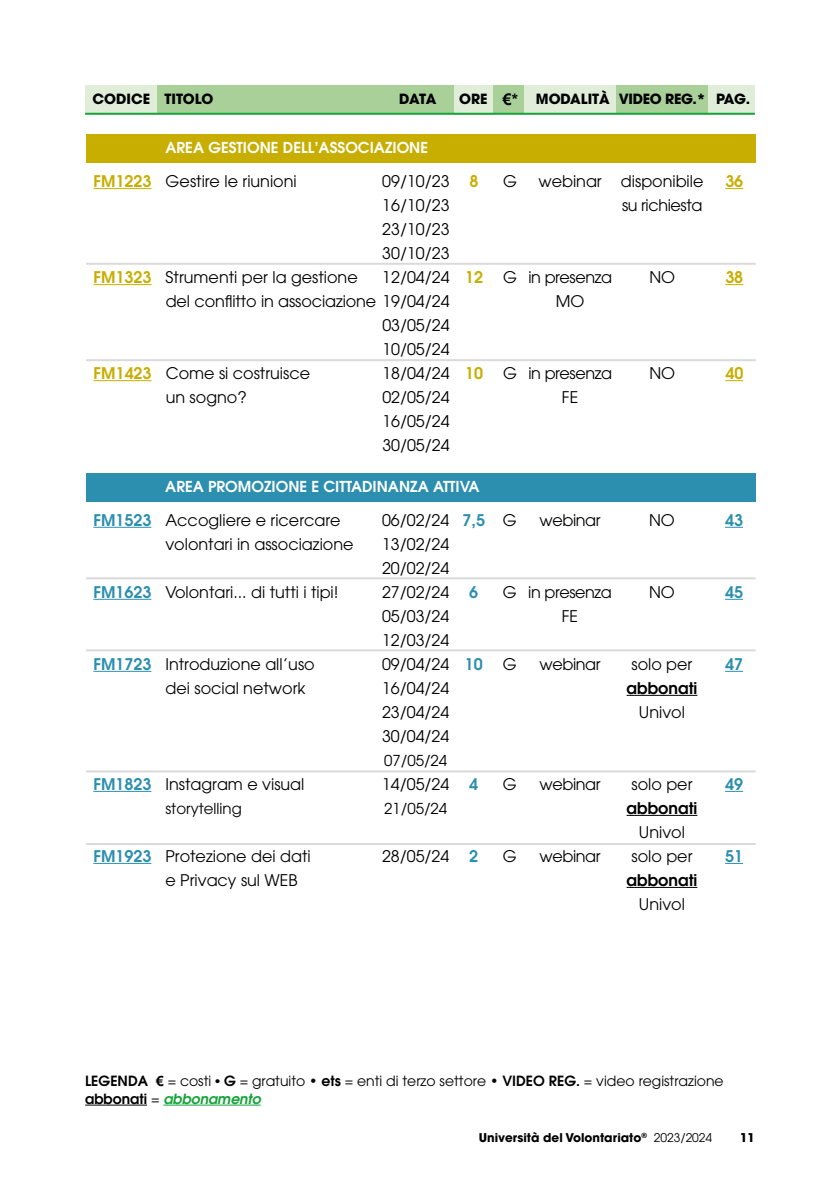
<style>
.page{position:relative;width:840px;height:1191px;background:#fff}
.page>*{position:absolute;margin:0;border:0;box-sizing:border-box;transform-origin:0 0}
.t1{font:16px/24px "Avant Garde";color:#000}
.t2{font:16px "Avant Garde";letter-spacing:-.025em;color:#000}
.t3{font:600 16px "Avant Garde";color:#000}
.t4{font:600 16px "Avant Garde";color:#2c8faf}
.t5{font:600 16px "Avant Garde";color:#c8ae00}
.t6{font:600 15px "Avant Garde";color:#fff}
.t7{font:15px "Avant Garde";color:#000}
.t8{font:14px/18px "Avant Garde";color:#000}
.t9{font:700 14px "Avant Garde";letter-spacing:-.01em;color:#000}
.t10{font:700 12px "Avant Garde";color:#000}
.s1{font-family:"Arial";font-size:16px}
.s2{font-weight:600;color:#c8ae00}
.s3{font-weight:600;color:#2c8faf}
.s4{font-weight:600}
.s5{font-family:"Arial";font-weight:700}
.s6{font-weight:600;font-style:italic;color:#13a337}
.s7{font-weight:400}
</style>
<div class="page">
<div style="left:85px;top:85px;width:669px;height:29px;background:#a9d099"></div>
<div style="left:85px;top:85px;width:71px;height:29px;background:#e0edd9"></div>
<div style="left:454px;top:85px;width:38px;height:30px;background:#e0edd9"></div>
<div style="left:524px;top:85px;width:92px;height:29px;background:#e0edd9"></div>
<div style="left:707px;top:85px;width:47px;height:29px;background:#e0edd9"></div>
<hr style="left:85px;top:113px;width:669px;height:2px;background:#13a337">
<hr style="left:85px;top:1104px;width:62px;height:1px;background:#000">
<hr style="left:163px;top:1104px;width:97px;height:1px;background:#13a337">
<hr style="left:86px;top:263px;width:669px;height:2px;background:#dadada">
<hr style="left:86px;top:359px;width:669px;height:2px;background:#dadada">
<hr style="left:86px;top:577px;width:669px;height:2px;background:#dadada">
<hr style="left:86px;top:649px;width:669px;height:2px;background:#dadada">
<hr style="left:86px;top:770px;width:669px;height:2px;background:#dadada">
<hr style="left:86px;top:843px;width:669px;height:2px;background:#dadada">
<div style="left:86px;top:134px;width:669px;height:29px;background:#c8ae00"></div>
<hr style="left:93px;top:188px;width:58px;height:1px;background:#c8ae00">
<svg style="left:725px;top:188px;width:17px;height:1px"></svg>
<hr style="left:93px;top:284px;width:58px;height:1px;background:#c8ae00">
<svg style="left:725px;top:284px;width:17px;height:1px"></svg>
<hr style="left:93px;top:380px;width:58px;height:1px;background:#c8ae00">
<svg style="left:725px;top:380px;width:17px;height:1px"></svg>
<div style="left:86px;top:473px;width:669px;height:28px;background:#2c8faf"></div>
<hr style="left:93px;top:527px;width:58px;height:1px;background:#2c8faf">
<svg style="left:725px;top:527px;width:17px;height:1px"></svg>
<hr style="left:93px;top:599px;width:58px;height:1px;background:#2c8faf">
<svg style="left:725px;top:599px;width:17px;height:1px"></svg>
<hr style="left:93px;top:671px;width:58px;height:1px;background:#2c8faf">
<svg style="left:725px;top:671px;width:17px;height:1px"></svg>
<hr style="left:626px;top:695px;width:71px;height:1px;background:#000">
<hr style="left:93px;top:791px;width:58px;height:1px;background:#2c8faf">
<svg style="left:725px;top:791px;width:17px;height:1px"></svg>
<hr style="left:626px;top:815px;width:71px;height:1px;background:#000">
<hr style="left:93px;top:863px;width:58px;height:1px;background:#2c8faf">
<svg style="left:725px;top:863px;width:17px;height:1px"></svg>
<hr style="left:626px;top:887px;width:71px;height:1px;background:#000">
<p class="t9" style="left:92px;top:90px;width:12px">COD</p>
<p class="t9" style="left:126px;top:90px;width:15px">ICE</p>
<p class="t9" style="left:164px;top:90px;width:22px">TITOLO</p>
<p class="t9" style="left:399px;top:90px;width:11px">DATA</p>
<p class="t9" style="left:459px;top:90px;width:60px">ORE <span class="s1">€*</span></p>
<p class="t9" style="left:535px;top:90px;width:12px">MODAL</p>
<p class="t9" style="left:587px;top:90px;width:56px">ITà VIDEO</p>
<p class="t9" style="left:665px;top:90px;width:86px">REG.* PAG.</p>
<p class="t6" style="left:165px;top:138px;width:21px">AREA</p>
<p class="t6" style="left:208px;top:138px;width:10px">GESTIONE</p>
<p class="t6" style="left:283px;top:138px;width:9px">DELL</p>
<p class="t6" style="left:314px;top:138px;width:15px">’ASSOCIAZIONE</p>
<p class="t1" style="left:93px;top:169px;width:204px"><span class="s2">FM1223</span> Gestire le riunioni</p>
<p class="t1" style="left:382px;top:169px;width:98px">09/10/23 <span class="s2">8</span></p>
<p class="t1" style="left:502px;top:169px;width:15px">G</p>
<p class="t1" style="left:538px;top:169px;width:166px">webinar disponibile</p>
<p class="t5" style="left:725px;top:171px;width:19px">36</p>
<p class="t1" style="left:382px;top:193px;width:69px">16/10/23</p>
<p class="t2" style="left:621px;top:196px;width:82px">su richiesta</p>
<p class="t1" style="left:382px;top:217px;width:69px">23/10/23<br>30/10/23</p>
<p class="t1" style="left:93px;top:265px;width:265px"><span class="s2">FM1323</span> Strumenti per la gestione</p>
<p class="t1" style="left:382px;top:265px;width:102px">12/04/24 <span class="s2">12</span></p>
<p class="t2" style="left:503px;top:268px;width:110px">G in presenza</p>
<p class="t1" style="left:649px;top:265px;width:27px">NO</p>
<p class="t5" style="left:725px;top:267px;width:19px">38</p>
<p class="t1" style="left:165px;top:289px;width:285px">del conflitto in associazione 19/04/24</p>
<p class="t1" style="left:555px;top:289px;width:30px">MO</p>
<p class="t1" style="left:382px;top:313px;width:69px">03/05/24<br>10/05/24</p>
<p class="t1" style="left:93px;top:361px;width:218px"><span class="s2">FM1423</span> Come si costruisce</p>
<p class="t1" style="left:382px;top:361px;width:102px">18/04/24 <span class="s2">10</span></p>
<p class="t2" style="left:503px;top:364px;width:110px">G in presenza</p>
<p class="t1" style="left:649px;top:361px;width:27px">NO</p>
<p class="t5" style="left:725px;top:363px;width:19px">40</p>
<p class="t1" style="left:166px;top:385px;width:83px">un sogno?</p>
<p class="t1" style="left:382px;top:385px;width:69px">02/05/24</p>
<p class="t1" style="left:561px;top:385px;width:18px">FE</p>
<p class="t1" style="left:382px;top:409px;width:69px">16/05/24<br>30/05/24</p>
<p class="t6" style="left:165px;top:477px;width:21px">AREA</p>
<p class="t6" style="left:208px;top:477px;width:11px">PROMOZIONE</p>
<p class="t6" style="left:311px;top:477px;width:22px">E CITTADINANZA</p>
<p class="t6" style="left:433px;top:477px;width:9px">ATTIVA</p>
<p class="t1" style="left:93px;top:508px;width:248px"><span class="s3">FM1523</span> Accogliere e ricercare</p>
<p class="t1" style="left:382px;top:508px;width:136px">06/02/24 <span class="s3">7,5</span> G</p>
<p class="t2" style="left:539px;top:510px;width:62px">webinar</p>
<p class="t1" style="left:648px;top:508px;width:27px">NO</p>
<p class="t4" style="left:724px;top:509px;width:19px">43</p>
<p class="t1" style="left:165px;top:532px;width:189px">volontari in associazione</p>
<p class="t1" style="left:382px;top:532px;width:69px">13/02/24<br>20/02/24</p>
<p class="t1" style="left:93px;top:580px;width:246px"><span class="s3">FM1623</span> Volontari... di tutti i tipi!</p>
<p class="t1" style="left:382px;top:580px;width:98px">27/02/24 <span class="s3">6</span></p>
<p class="t2" style="left:502px;top:582px;width:110px">G in presenza</p>
<p class="t1" style="left:648px;top:580px;width:27px">NO</p>
<p class="t4" style="left:724px;top:581px;width:19px">45</p>
<p class="t1" style="left:382px;top:604px;width:69px">05/03/24</p>
<p class="t1" style="left:561px;top:604px;width:18px">FE</p>
<p class="t1" style="left:382px;top:628px;width:69px">12/03/24</p>
<p class="t1" style="left:93px;top:652px;width:223px"><span class="s3">FM1723</span> Introduzione all’uso</p>
<p class="t1" style="left:382px;top:652px;width:102px">09/04/24 <span class="s3">10</span></p>
<p class="t1" style="left:502px;top:652px;width:15px">G</p>
<p class="t2" style="left:539px;top:654px;width:62px">webinar</p>
<p class="t1" style="left:631px;top:652px;width:62px">solo per</p>
<p class="t4" style="left:724px;top:653px;width:19px">47</p>
<p class="t1" style="left:165px;top:676px;width:141px">dei social network</p>
<p class="t1" style="left:382px;top:676px;width:69px">16/04/24</p>
<p class="t3" style="left:626px;top:677px;width:72px">ABBONATI</p>
<p class="t1" style="left:382px;top:700px;width:69px">23/04/24</p>
<p class="t1" style="left:638px;top:700px;width:47px">Univol</p>
<p class="t1" style="left:382px;top:724px;width:69px">30/04/24</p>
<p class="t7" style="left:384px;top:751px;width:64px">07/05/24</p>
<p class="t1" style="left:93px;top:772px;width:212px"><span class="s3">FM1823</span> Instagram e visual</p>
<p class="t1" style="left:382px;top:772px;width:98px">14/05/24 <span class="s3">4</span></p>
<p class="t1" style="left:502px;top:772px;width:15px">G</p>
<p class="t2" style="left:539px;top:774px;width:62px">webinar</p>
<p class="t1" style="left:631px;top:772px;width:62px">solo per</p>
<p class="t4" style="left:724px;top:773px;width:19px">49</p>
<p class="t7" style="left:165px;top:799px;width:78px">storytelling</p>
<p class="t7" style="left:384px;top:799px;width:64px">21/05/24</p>
<p class="t3" style="left:626px;top:797px;width:72px">ABBONATI</p>
<p class="t1" style="left:638px;top:820px;width:47px">Univol</p>
<p class="t1" style="left:93px;top:844px;width:219px"><span class="s3">FM1923</span> Protezione dei dati</p>
<p class="t1" style="left:382px;top:844px;width:98px">28/05/24 <span class="s3">2</span></p>
<p class="t1" style="left:502px;top:844px;width:15px">G</p>
<p class="t2" style="left:539px;top:846px;width:62px">webinar</p>
<p class="t1" style="left:631px;top:844px;width:62px">solo per</p>
<p class="t4" style="left:724px;top:845px;width:19px">51</p>
<p class="t1" style="left:165px;top:868px;width:134px">e Privacy sul WEB</p>
<p class="t3" style="left:626px;top:869px;width:72px">ABBONATI</p>
<p class="t1" style="left:638px;top:892px;width:47px">Univol</p>
<p class="t8" style="left:85px;top:1071px;width:639px"><span class="s4">LEGENDA</span> <span class="s5">€</span> = costi <span class="s5">•</span> <span class="s4">G</span> = gratuito • <span class="s4">ETS</span> = enti di terzo settore • <span class="s4">VIDEO REG.</span> = video registrazione<br><span class="s4">ABBONATI</span> = <span class="s6">abbonamento</span></p>
<p class="t10" style="left:478px;top:1129px;width:235px">Università del Volontariato<sup>®</sup> <span class="s7">2023/2024</span></p>
<p class="t10" style="left:739px;top:1129px;width:16px">11</p>
</div>
